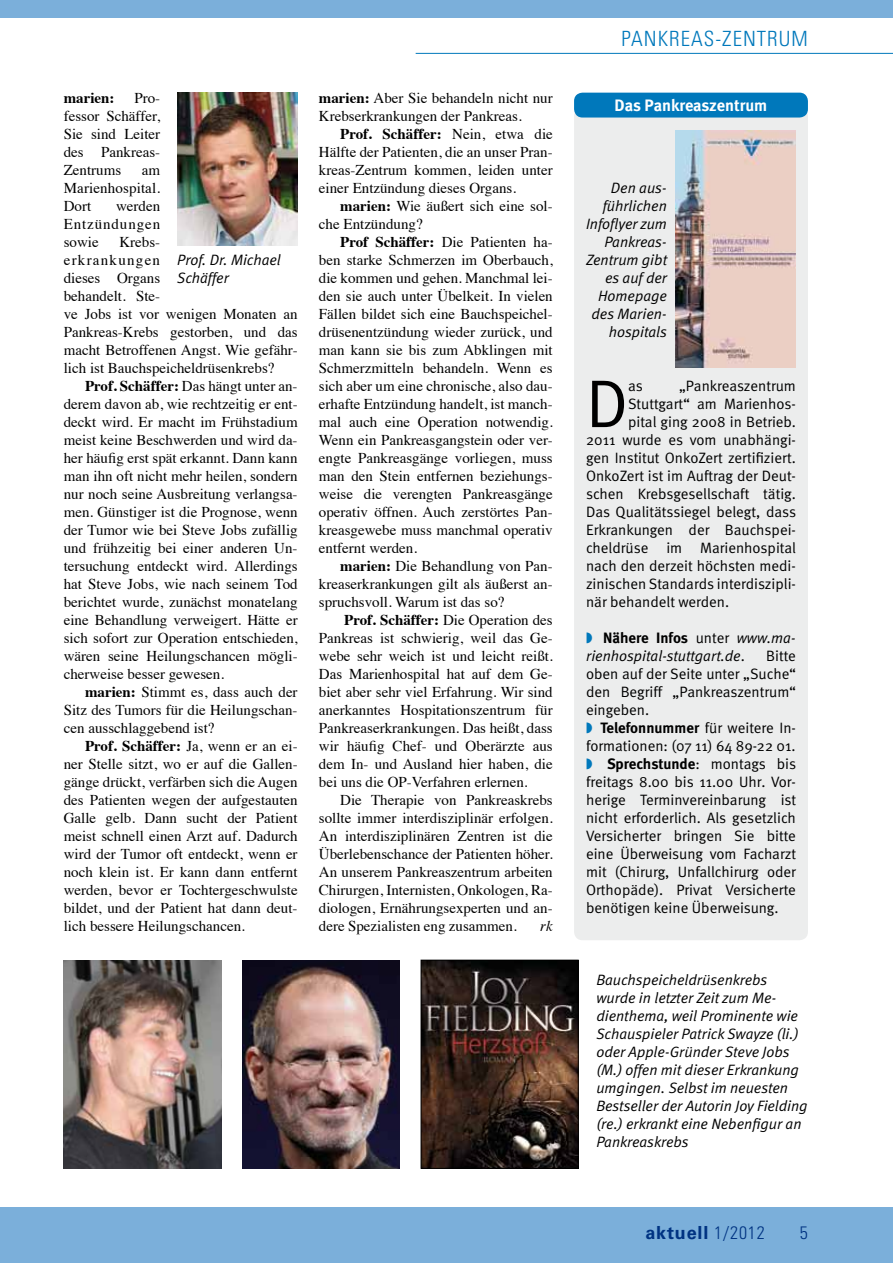
<style>
.page{position:relative;width:893px;height:1263px;background:#fff}
.page>*{position:absolute;margin:0;border:0;box-sizing:border-box;transform-origin:0 0}
.t1{font:67.5px "Meta Normal";color:#000}
.t2{font:300 condensed 21px "Univers";letter-spacing:.05em;color:#0078bb}
.t3{font:300 condensed 18px "Univers";letter-spacing:.05em;color:#003382}
.t4{font:700 18px "Univers";letter-spacing:.05em;color:#003382}
.t5{font:700 16.5px "Meta";letter-spacing:-.005em;color:#fff}
.t6{font:15px/18px "Times";color:#000;text-align:justify}
.t7{font:15px/18px "Meta Normal";color:#000;text-align:justify}
.t8{font:italic 15px/18px "Meta Normal";color:#000}
.t9{font:700 15px "Meta";color:#000}
.t10{font:15px "Meta Bold LF";letter-spacing:-.005em;color:#000}
.t11{font:700 15px "Times";color:#000}
.t12{font:italic 15px "Times";color:#000}
.s1{font-weight:700}
.s2{color:#0078bb}
.s3{font-family:"Meta Normal";font-weight:400}
.s4{font-family:"Meta Normal";font-weight:400;font-style:italic}
.s5{font-style:normal}
.s6{font-family:"Meta Normal"}
.s7{font-weight:300;font-stretch:condensed}
</style>
<div class="page">
<div style="left:0;top:0;width:893px;height:17px;background:#7bafda"></div>
<div style="left:0;top:1208px;width:893px;height:55px;background:#7bafda"></div>
<hr style="left:416px;top:53px;width:477px;height:1px;background:#0078bb">
<div style="left:574px;top:108px;width:234px;height:832px;background:#eceded;border-radius:9px"></div>
<img style="left:64px;top:960px;width:157px;height:208px">
<img style="left:242px;top:960px;width:158px;height:208px">
<img style="left:423px;top:962px;width:153px;height:204px">
<div style="left:421px;top:960px;width:157px;height:208px;border:1px solid #000"></div>
<img style="left:177px;top:93px;width:121px;height:152px">
<img style="left:675px;top:130px;width:121px;height:238px">
<div style="left:574px;top:93px;width:234px;height:25px;background:#0078bb;border-radius:9px"></div>
<p class="t11" style="left:64px;top:84px;width:52px">marien:</p>
<p class="t6" style="left:64px;top:88px;width:98px;text-indent:71px">Pro&shy;fessor Schäffer, Sie sind Leiter des Pankreas-Zentrums</p>
<p class="t6" style="left:64px;top:160px;width:98px;text-indent:78px">am Marienhospital.<br>Dort</p>
<p class="t6" style="left:64px;top:196px;width:98px;text-indent:52px">werden Entzündungen sowie</p>
<p class="t6" style="left:64px;top:232px;width:235px;text-align:left;text-indent:56px">Krebs-<br>erkrankungen<br>dieses Organs<br>behandelt. Ste-<br>ve Jobs ist vor wenigen Monaten an<br>Pankreas-Krebs gestorben, und das macht Betroffenen Angst. Wie gefähr&shy;lich ist Bauchspeicheldrüsenkrebs?</p>
<p class="t6" style="left:64px;top:376px;width:235px;text-indent:21px"><span class="s1">Prof. Schäffer:</span> Das hängt unter an&shy;derem davon ab, wie rechtzeitig er ent&shy;deckt wird. Er macht im Frühstadium meist keine Beschwerden und wird da&shy;her häufig erst spät erkannt. Dann kann man ihn oft nicht mehr heilen, sondern nur noch seine Ausbreitung verlangsa&shy;men. Günstiger ist die Prognose, wenn der Tumor wie bei Steve Jobs zufällig und frühzeitig bei einer anderen Un&shy;tersuchung entdeckt wird. Allerdings hat Steve Jobs, wie nach seinem Tod berichtet wurde, zunächst monatelang eine Behandlung verweigert. Hätte er sich sofort zur Operation entschieden, wären seine Heilungschancen mögli&shy;cherweise besser gewesen.</p>
<p class="t6" style="left:64px;top:682px;width:235px;text-indent:21px"><span class="s1">marien:</span> Stimmt es, dass auch der Sitz des Tumors für die Heilungschan&shy;cen ausschlaggebend ist?</p>
<p class="t6" style="left:64px;top:736px;width:235px;text-indent:21px"><span class="s1">Prof. Schäffer:</span> Ja, wenn er an ei&shy;ner Stelle sitzt, wo er auf die Gallen&shy;gänge drückt, verfärben sich die Augen des Patienten wegen der aufgestauten Galle gelb. Dann sucht der Patient meist schnell einen Arzt auf. Dadurch wird der Tumor oft entdeckt, wenn er noch klein ist. Er kann dann entfernt werden, bevor er Tochtergeschwulste bildet, und der Patient hat dann deut&shy;lich bessere Heilungschancen.</p>
<p class="t8" style="left:177px;top:251px;width:105px">Prof. Dr. Michael<br>Schäffer</p>
<p class="t6" style="left:319px;top:88px;width:235px"><span class="s1">marien:</span> Aber Sie behandeln nicht nur<br>Krebserkrankungen der Pankreas.</p>
<p class="t6" style="left:319px;top:124px;width:235px;text-indent:21px"><span class="s1">Prof. Schäffer:</span> Nein, etwa die Hälfte der Patienten, die an unser Pran&shy;kreas-Zentrum kommen, leiden unter einer Entzündung dieses Organs.</p>
<p class="t6" style="left:319px;top:196px;width:235px;text-indent:21px"><span class="s1">marien:</span> Wie äußert sich eine sol&shy;che Entzündung?</p>
<p class="t6" style="left:319px;top:232px;width:235px;text-indent:21px"><span class="s1">Prof Schäffer:</span> Die Patienten ha&shy;ben starke Schmerzen im Oberbauch, die kommen und gehen. Manchmal lei&shy;den sie auch unter Übelkeit. In vielen Fällen bildet sich eine Bauchspeichel&shy;drüsenentzündung wieder zurück, und man kann sie bis zum Abklingen mit Schmerzmitteln behandeln. Wenn es sich aber um eine chronische, also dau&shy;erhafte Entzündung handelt, ist manch&shy;mal auch eine Operation notwendig.<br>Wenn ein Pankreasgangstein oder ver&shy;engte Pankreasgänge vorliegen, muss man den Stein entfernen beziehungs&shy;weise die verengten Pankreasgänge operativ öffnen. Auch zerstörtes Pan&shy;kreasgewebe muss manchmal operativ entfernt werden.</p>
<p class="t6" style="left:319px;top:556px;width:235px;text-indent:21px"><span class="s1">marien:</span> Die Behandlung von Pan&shy;kreaserkrankungen gilt als äußerst an&shy;spruchsvoll. Warum ist das so?</p>
<p class="t6" style="left:319px;top:610px;width:235px;text-indent:25px"><span class="s1">Prof. Schäffer:</span> Die Operation des Pankreas ist schwierig, weil das Ge&shy;webe sehr weich ist und leicht reißt.<br>Das Marienhospital hat auf dem Ge&shy;biet aber sehr viel Erfahrung. Wir sind anerkanntes Hospitationszentrum für Pankreaserkrankungen. Das heißt, dass wir häufig Chef- und Oberärzte aus dem In- und Ausland hier haben, die bei uns die OP-Verfahren erlernen.</p>
<p class="t6" style="left:319px;top:790px;width:235px;text-indent:21px">Die Therapie von Pankreaskrebs sollte immer interdisziplinär erfolgen.<br>An interdisziplinären Zentren ist die Überlebenschance der Patienten höher.<br>An unserem Pankreaszentrum arbeiten Chirurgen, Internisten, Onkologen, Ra&shy;diologen, Ernährungsexperten und an&shy;dere Spezialisten eng zusammen.</p>
<p class="t12" style="left:540px;top:913px;width:14px">rk</p>
<h2 class="t2" style="left:621px;top:26px;width:188px">PANKREAS-ZENTRUM</h2>
<p class="t5" style="left:615px;top:96px;width:154px">Das Pankreaszentrum</p>
<p class="t8" style="left:586px;top:179px;width:83px;text-align:right">Den aus&shy;führlichen<br>Infoflyer zum<br>Pankreas-<br>Zentrum gibt es auf der<br>Homepage des Marien&shy;hospitals</p>
<h1 class="t1" style="left:586px;top:365px;width:44px">D</h1>
<p class="t7" style="left:628px;top:377px;width:16px">as</p>
<p class="t7" style="left:679px;top:377px;width:118px">„Pankreaszentrum</p>
<p class="t7" style="left:628px;top:395px;width:169px">Stuttgart“ am Marienhos-</p>
<p class="t7" style="left:628px;top:413px;width:169px">pital ging 2008 in Betrieb.</p>
<p class="t7" style="left:586px;top:431px;width:211px">2011 wurde es vom unabhängi-</p>
<p class="t7" style="left:586px;top:449px;width:211px">gen Institut OnkoZert zertifiziert.</p>
<p class="t7" style="left:586px;top:467px;width:211px">OnkoZert ist im Auftrag der Deut-</p>
<p class="t7" style="left:586px;top:485px;width:211px">schen Krebsgesellschaft tätig.</p>
<p class="t7" style="left:586px;top:503px;width:211px">Das Qualitätssiegel belegt, dass</p>
<p class="t7" style="left:586px;top:521px;width:211px">Erkrankungen der Bauchspei-</p>
<p class="t7" style="left:586px;top:539px;width:212px">cheldrüse im Marienhospital</p>
<p class="t7" style="left:586px;top:557px;width:211px">nach den derzeit höchsten medi-</p>
<p class="t7" style="left:586px;top:575px;width:211px">zinischen Standards interdiszipli-</p>
<p class="t7" style="left:586px;top:593px;width:145px">när behandelt werden.</p>
<p class="t9" style="left:586px;top:629px;width:211px"><span class="s2">◗</span> Nähere Infos <span class="s3">unter</span> <span class="s4">www.ma-</span></p>
<p class="t8" style="left:586px;top:647px;width:160px">rienhospital-stuttgart.de<span class="s5">.</span></p>
<p class="t7" style="left:586px;top:647px;width:211px;text-indent:180px">Bitte oben auf der Seite unter „Suche“ den Begriff „Pankreaszentrum“ eingeben.</p>
<p class="t9" style="left:586px;top:719px;width:211px"><span class="s2">◗</span> Telefonnummer <span class="s3">für weitere In-</span></p>
<p class="t7" style="left:586px;top:737px;width:211px">formationen: (07 11) 64 89-22 01.</p>
<p class="t10" style="left:586px;top:755px;width:212px"><span class="s2">◗</span> Sprechstunde<span class="s6">: montags bis</span></p>
<p class="t7" style="left:586px;top:773px;width:212px">freitags 8.00 bis 11.00 Uhr. Vor&shy;herige Terminvereinbarung ist nicht erforderlich. Als gesetzlich Versicherter bringen Sie bitte eine Überweisung vom Facharzt mit (Chirurg, Unfallchirurg oder Orthopäde). Privat Versicherte benötigen keine Überweisung.</p>
<p class="t8" style="left:596px;top:971px;width:213px">Bauchspeicheldrüsenkrebs wurde in letzter Zeit zum Me&shy;dienthema, weil Prominente wie<br>Schauspieler Patrick Swayze (li.) oder Apple-Gründer Steve Jobs (M.) offen mit dieser Erkrankung umgingen. Selbst im neuesten<br>Bestseller der Autorin Joy Fielding (re.) erkrankt eine Nebenfigur an<br>Pankreaskrebs</p>
<p class="t4" style="left:645px;top:1222px;width:78px">aktuell <span class="s7">4</span></p>
<p class="t3" style="left:748px;top:1222px;width:18px">09</p>
<p class="t3" style="left:800px;top:1222px;width:9px">3</p>
<p class="t3" style="left:714px;top:1222px;width:52px">1/2012</p>
<p class="t3" style="left:800px;top:1222px;width:9px">5</p>
</div>
